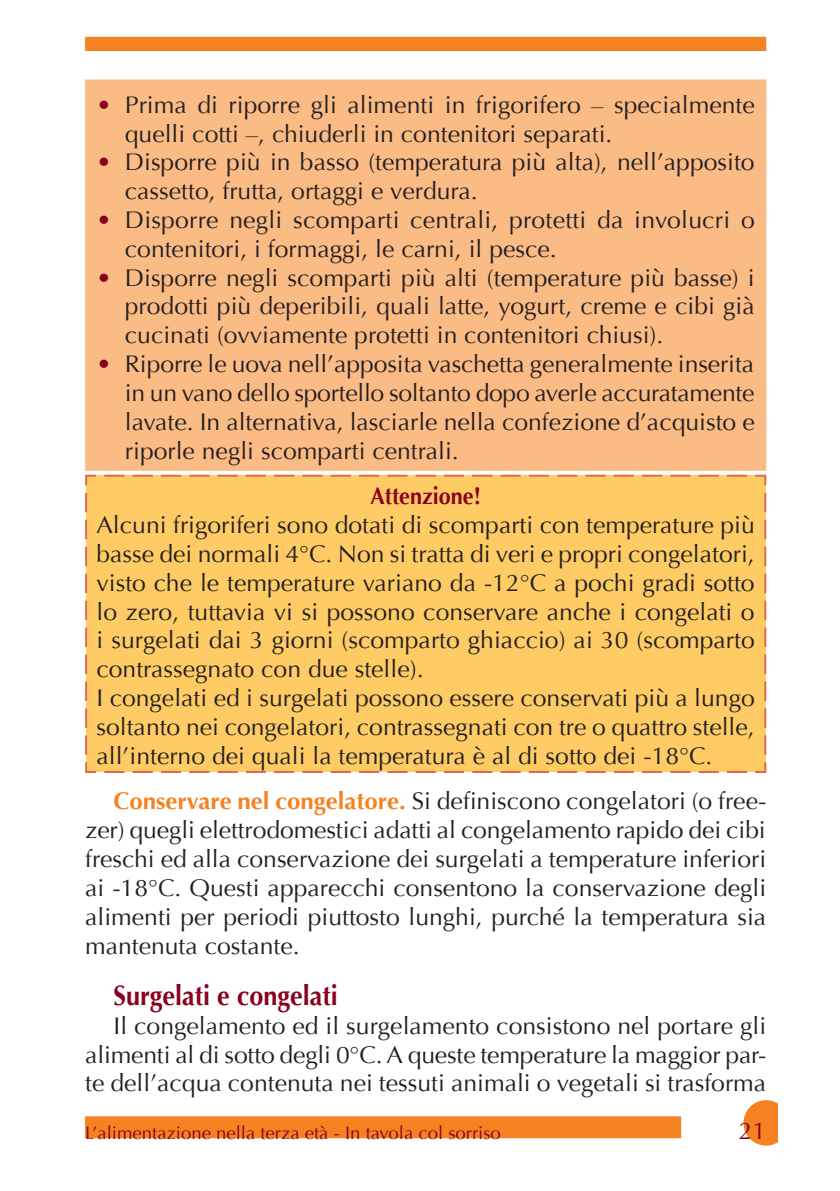
<style>
.page{position:relative;width:840px;height:1191px;background:#fff}
.page>*{position:absolute;margin:0;border:0;box-sizing:border-box;transform-origin:0 0}
.t1{font:700 28px "Optima";color:#8a011b;scale:.9 1}
.t2{font:24px/28.8px "Optima";color:#231f20}
.t3{font:700 24px "Optima";color:#8a011b;scale:.9 1}
.t4{font:24px "Optima";color:#8a011b}
.t5{font:18px "Optima";color:#8a011b}
.s1{color:#8a011b}
.s2{font-weight:700;color:#f58220}
</style>
<div class="page">
<div style="left:86px;top:1117px;width:593px;height:20px;background:#f58220"></div>
<div style="left:85px;top:1116px;width:595px;height:22px;border:2px solid #f58220"></div>
<div style="left:744px;top:1101px;width:43px;height:43px;background:#f58220;border-radius:50%"></div>
<div style="left:743px;top:1100px;width:45px;height:45px;border:2px solid #f58220;border-radius:50%"></div>
<div style="left:778px;top:1101px;width:9px;height:43px;background:#fff"></div>
<div style="left:86px;top:38px;width:678px;height:12px;background:#f58220"></div>
<div style="left:85px;top:37px;width:680px;height:14px;border:2px solid #f58220"></div>
<div style="left:86px;top:80px;width:678px;height:390px;background:#fbbb85"></div>
<div style="left:85px;top:79px;width:680px;height:392px;border:2px solid #fbbb85"></div>
<div style="left:85px;top:474px;width:681px;height:299px;background:#fecb64"></div>
<p class="t2" style="left:125px;top:91px;width:631px;text-indent:-28px"><span class="s1">•</span> Prima di riporre gli alimenti in frigorifero – specialmente quelli cotti –, chiuderli in contenitori separati.</p>
<p class="t2" style="left:125px;top:148px;width:631px;text-indent:-28px"><span class="s1">•</span> Disporre più in basso (temperatura più alta), nell’apposito cassetto, frutta, ortaggi e verdura.</p>
<p class="t2" style="left:125px;top:206px;width:631px;text-indent:-28px"><span class="s1">•</span> Disporre negli scomparti centrali, protetti da involucri o contenitori, i formaggi, le carni, il pesce.</p>
<p class="t2" style="left:125px;top:263px;width:631px;text-align:justify;text-indent:-28px"><span class="s1">•</span> Disporre negli scomparti più alti (temperature più basse) i prodotti più deperibili, quali latte, yogurt, creme e cibi già cucinati (ovviamente protetti in contenitori chiusi).</p>
<p class="t2" style="left:125px;top:350px;width:631px;text-align:justify;text-indent:-28px"><span class="s1">•</span> Riporre le uova nell’apposita vaschetta generalmente inserita in un vano dello sportello soltanto dopo averle accuratamente lavate. In alternativa, lasciarle nella confezione d’acquisto e riporle negli scomparti centrali.</p>
<p class="t3" style="left:370px;top:482px;width:124px">Attenzione!</p>
<p class="t2" style="left:96px;top:511px;width:659px">Alcuni frigoriferi sono dotati di scomparti con temperature più basse dei normali 4°C. Non si tratta di veri e propri congelatori, visto che le temperature variano da -12°C a pochi gradi sotto lo zero, tuttavia vi si possono conservare anche i congelati o i surgelati dai 3 giorni (scomparto ghiaccio) ai 30 (scomparto contrassegnato con due stelle).<br>I congelati ed i surgelati possono essere conservati più a lungo soltanto nei congelatori, contrassegnati con tre o quattro stelle, all’interno dei quali la temperatura è al di sotto dei -18°C.</p>
<p class="t2" style="left:85px;top:787px;width:682px;text-align:justify;text-indent:28px"><span class="s2">Conservare nel congelatore.</span> Si definiscono congelatori (o free&shy;zer) quegli elettrodomestici adatti al congelamento rapido dei cibi freschi ed alla conservazione dei surgelati a temperature inferiori ai -18°C. Questi apparecchi consentono la conservazione degli alimenti per periodi piuttosto lunghi, purché la temperatura sia mantenuta costante.</p>
<p class="t1" style="left:113px;top:979px;width:250px">Surgelati e congelati</p>
<p class="t2" style="left:85px;top:1011px;width:682px;text-align:justify;text-indent:28px">Il congelamento ed il surgelamento consistono nel portare gli alimenti al di sotto degli 0°C. A queste temperature la maggior par&shy;te dell’acqua contenuta nei tessuti animali o vegetali si trasforma</p>
<p class="t5" style="left:85px;top:1122px;width:417px">L’alimentazione nella terza età - In tavola col sorriso</p>
<p class="t4" style="left:738px;top:1117px;width:29px">21</p>
</div>
